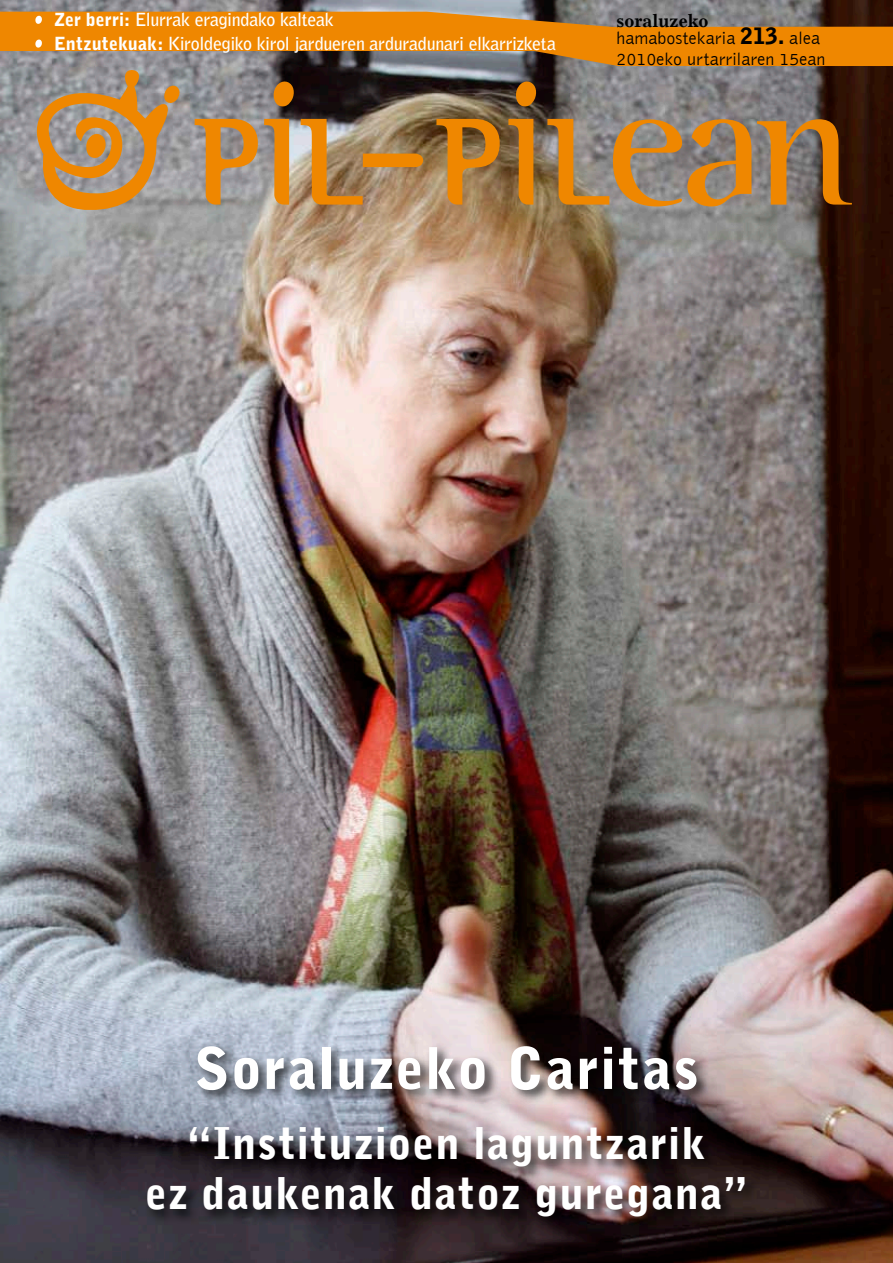
<style>
.page{position:relative;width:893px;height:1263px;background:#fff}
.page>*{position:absolute;margin:0;border:0;box-sizing:border-box;transform-origin:0 0}
.t1{font:900 57px "Bell Gothic";letter-spacing:.03em;color:#fff}
.t2{font:900 43.5px/49.5px "Bell Gothic";letter-spacing:.03em;color:#fff;text-align:center}
.t3{font:700 18px/24px "Bell Gothic Std";letter-spacing:-.02em;color:#fff}
.t4{font:300 18px/21.6px "Bell Gothic";color:#000}
.t5{font:700 18px "Excelsior LT";color:#000}
.s1{font-weight:900}
.s2{font-family:"Bell Gothic Std";font-weight:900;font-size:22.5px}
</style>
<div class="page">
<img style="left:0;top:0;width:893px;height:1263px">
<svg style="left:0;top:12px;width:893px;height:54px;fill:#ef8700"></svg>
<svg style="left:35px;top:15px;width:7px;height:9px"></svg>
<svg style="left:35px;top:39px;width:7px;height:9px"></svg>
<svg style="left:195px;top:119px;width:63px;height:86px"></svg>
<svg style="left:264px;top:119px;width:25px;height:86px"></svg>
<svg style="left:301px;top:119px;width:122px;height:86px"></svg>
<svg style="left:436px;top:119px;width:64px;height:86px"></svg>
<svg style="left:508px;top:119px;width:25px;height:86px"></svg>
<svg style="left:547px;top:119px;width:204px;height:87px"></svg>
<svg style="left:757px;top:119px;width:95px;height:86px"></svg>
<svg style="left:25px;top:69px;width:156px;height:149px"></svg>
<svg style="left:272px;top:80px;width:23px;height:28px"></svg>
<svg style="left:515px;top:80px;width:22px;height:28px"></svg>
<div style="left:144px;top:1042px;width:749px;height:210px;background:#000;opacity:.75"></div>
<p class="t3" style="left:54px;top:8px;width:504px"><span class="s1">Zer berri:</span> Elurrak eragindako kalteak<br><span class="s1">Entzutekuak:</span> Kiroldegiko kirol jardueren arduradunari elkarrizketa</p>
<p class="t5" style="left:617px;top:11px;width:93px">soraluzeko</p>
<p class="t4" style="left:617px;top:27px;width:210px">hamabostekaria <span class="s2">213.</span> alea<br>2010eko urtarrilaren 15ean</p>
<h1 class="t1" style="left:194px;top:1035px;width:506px">Soraluzeko Caritas</h1>
<h2 class="t2" style="left:146px;top:1120px;width:603px">“Instituzioen laguntzarik<br>ez daukenak datoz guregana”</h2>
</div>
